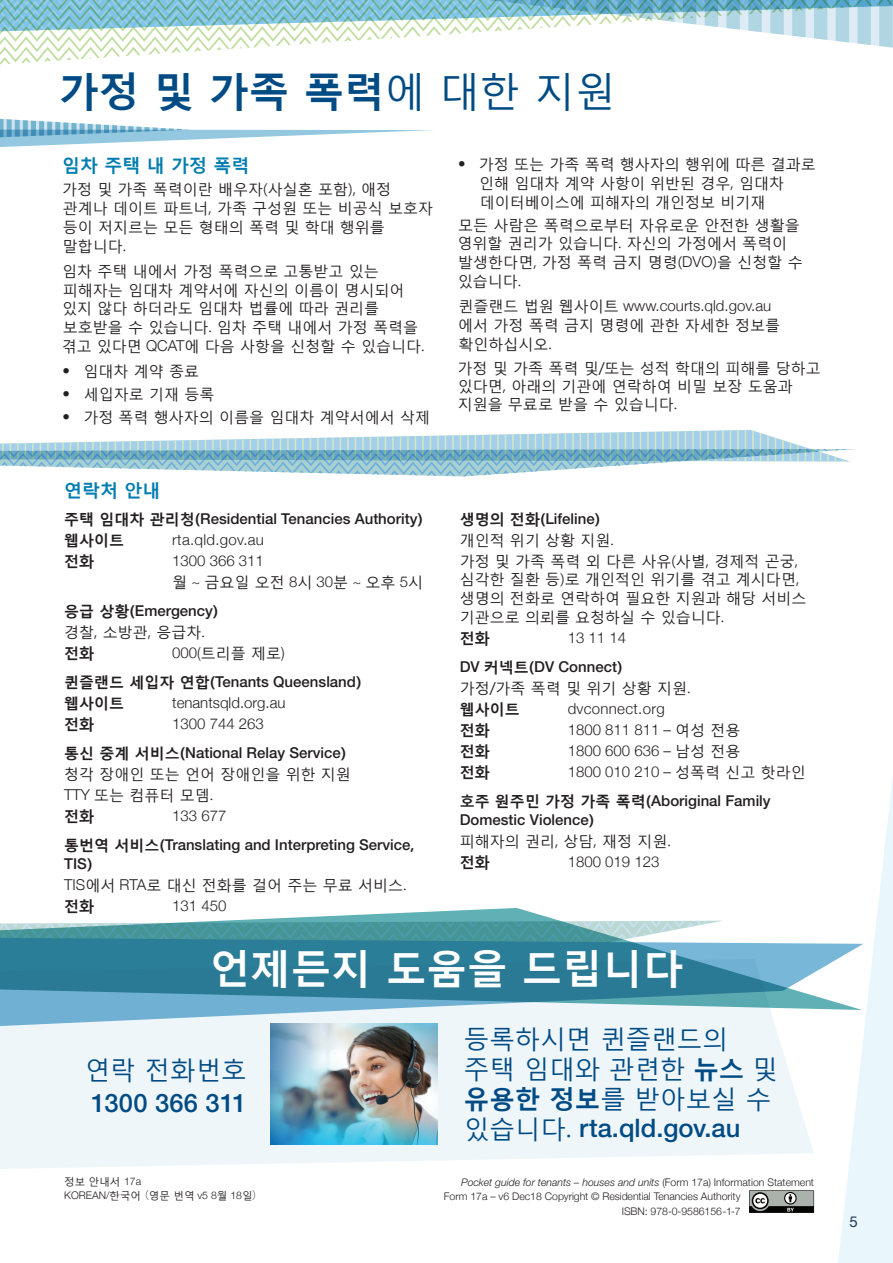
<style>
.page{position:relative;width:893px;height:1263px;background:#fff}
.page>*{position:absolute;margin:0;border:0;box-sizing:border-box;transform-origin:0 0}
.t1{font:700 40.5px "Malgun Gothic";color:#004b84}
.t2{font:700 40.5px "Malgun Gothic";color:#fff}
.t3{font:25.5px/30px "Malgun Gothic";color:#004b84}
.t4{font:500 25.5px "Helvetica Neue LT Std";color:#004b84}
.t5{font:700 18px "Malgun Gothic";color:#007db0}
.t6{font:15px/18.8px "Malgun Gothic";color:#231f20}
.t7{font:500 15px/18.8px "Helvetica Neue LT Std";color:#231f20}
.t8{font:300 15px "Helvetica Neue";color:#231f20}
.t9{font:700 15px "Malgun Gothic";color:#231f20}
.t10{font:300 15px "Helvetica Neue";letter-spacing:.02em;color:#231f20}
.t11{font:15px "Helvetica Neue";color:#21385b}
.t12{font:300 10.5px "Helvetica Neue";letter-spacing:-.005em;color:#231f20}
.t13{font:italic 300 10.5px "Helvetica Neue";color:#231f20}
.t14{font:10.5px "Malgun Gothic";color:#231f20}
.s1{font-weight:400}
.s2{font-family:"Helvetica Neue";font-weight:300}
.s3{font-family:"Malgun Gothic";font-weight:700}
.s4{font-family:"Malgun Gothic";font-weight:400}
.s5{font-weight:700}
.s6{font-family:"Koz Go Pro"}
.s7{font-style:normal}
</style>
<div class="page">
<svg style="left:0;top:430px;width:856px;height:46px"></svg>
<svg style="left:0;top:1027px;width:814px;height:142px;fill:#eff6fa"></svg>
<svg style="left:0;top:1010px;width:775px;height:17px;fill:#eff6fa"></svg>
<svg style="left:0;top:908px;width:838px;height:102px"></svg>
<img style="left:270px;top:1023px;width:167px;height:121px">
<svg style="left:749px;top:1190px;width:65px;height:23px"></svg>
<svg style="left:0;top:118px;width:433px;height:29px"></svg>
<svg style="left:0;top:0;width:893px;height:65px"></svg>
<svg style="left:838px;top:778px;width:55px;height:485px"></svg>
<h1 class="t1" style="left:58px;top:66px;width:559px">가정 및 가족 폭력<span class="s1">에 대한 지원</span></h1>
<p class="t5" style="left:62px;top:154px;width:189px">임차 주택 내 가정 폭력</p>
<p class="t6" style="left:62px;top:180px;width:373px">가정 및 가족 폭력이란 배우자(사실혼 포함), 애정 관계나 데이트 파트너, 가족 구성원 또는 비공식 보호자 등이 저지르는 모든 형태의 폭력 및 학대 행위를 말합니다.</p>
<p class="t6" style="left:62px;top:261px;width:364px">임차 주택 내에서 가정 폭력으로 고통받고 있는 피해자는 임대차 계약서에 자신의 이름이 명시되어 있지 않다 하더라도 임대차 법률에 따라 권리를 보호받을 수 있습니다. 임차 주택 내에서 가정 폭력을 겪고 있다면 <span class="s2">QCAT</span>에 다음 사항을 신청할 수 있습니다.</p>
<p class="t6" style="left:63px;top:361px;width:138px"><span class="s2">•</span> 임대차 계약 종료</p>
<p class="t6" style="left:63px;top:384px;width:153px"><span class="s2">•</span> 세입자로 기재 등록</p>
<p class="t6" style="left:63px;top:407px;width:369px"><span class="s2">•</span> 가정 폭력 행사자의 이름을 임대차 계약서에서 삭제</p>
<p class="t5" style="left:64px;top:479px;width:98px">연락처 안내</p>
<p class="t7" style="left:64px;top:509px;width:360px"><span class="s3">주택 임대차 관리청(</span>Residential Tenancies Authority<span class="s3">)</span></p>
<p class="t9" style="left:64px;top:530px;width:61px">웹사이트</p>
<p class="t10" style="left:172px;top:530px;width:93px">rta.qld.gov.au</p>
<p class="t9" style="left:64px;top:551px;width:31px">전화</p>
<p class="t8" style="left:172px;top:551px;width:93px">1300 366 311</p>
<p class="t6" style="left:172px;top:572px;width:252px">월 <span class="s2">~</span> 금요일 오전 <span class="s2">8</span>시 <span class="s2">30</span>분 <span class="s2">~</span> 오후 <span class="s2">5</span>시</p>
<p class="t7" style="left:64px;top:601px;width:156px"><span class="s3">응급 상황(</span>Emergency<span class="s3">)</span></p>
<p class="t6" style="left:64px;top:622px;width:142px">경찰, 소방관, 응급차.</p>
<p class="t9" style="left:64px;top:643px;width:31px">전화</p>
<p class="t8" style="left:172px;top:643px;width:114px">000(<span class="s4">트리플 제로</span>)</p>
<p class="t7" style="left:64px;top:672px;width:299px"><span class="s3">퀸즐랜드 세입자 연합(</span>Tenants Queensland<span class="s3">)</span></p>
<p class="t9" style="left:64px;top:694px;width:61px">웹사이트</p>
<p class="t8" style="left:172px;top:693px;width:115px">tenantsqld.org.au</p>
<p class="t9" style="left:64px;top:714px;width:31px">전화</p>
<p class="t8" style="left:172px;top:714px;width:93px">1300 744 263</p>
<p class="t7" style="left:64px;top:743px;width:283px"><span class="s3">통신 중계 서비스(</span>National Relay Service<span class="s3">)</span></p>
<p class="t6" style="left:64px;top:763px;width:288px;line-height:20.9px">청각 장애인 또는 언어 장애인을 위한 지원<br><span class="s2">TTY</span> 또는 컴퓨터 모뎀.<br><span class="s5">전화</span></p>
<p class="t8" style="left:172px;top:806px;width:56px">133 677</p>
<p class="t7" style="left:64px;top:835px;width:352px"><span class="s3">통번역 서비스(</span>Translating and Interpreting Service<span class="s3">,<br></span>TIS<span class="s3">)</span></p>
<p class="t6" style="left:64px;top:874px;width:344px;line-height:20.9px"><span class="s2">TIS</span>에서 <span class="s2">RTA</span>로 대신 전화를 걸어 주는 무료 서비스. <span class="s5">전화</span></p>
<p class="t8" style="left:172px;top:896px;width:56px">131 450</p>
<p class="t6" style="left:479px;top:155px;width:338px;text-indent:-21px"><span class="s2">•</span> 가정 또는 가족 폭력 행사자의 행위에 따른 결과로 인해 임대차 계약 사항이 위반된 경우, 임대차 데이터베이스에 피해자의 개인정보 비기재</p>
<p class="t6" style="left:458px;top:215px;width:347px">모든 사람은 폭력으로부터 자유로운 안전한 생활을 영위할 권리가 있습니다. 자신의 가정에서 폭력이 발생한다면, 가정 폭력 금지 명령(<span class="s2">DVO</span>)을 신청할 수 있습니다.</p>
<p class="t8" style="left:458px;top:296px;width:314px"><span class="s4">퀸즐랜드 법원 웹사이트</span> www.courts.qld.gov.au</p>
<p class="t6" style="left:458px;top:315px;width:323px">에서 가정 폭력 금지 명령에 관한 자세한 정보를 확인하십시오.</p>
<p class="t6" style="left:458px;top:359px;width:365px;line-height:18px">가정 및 가족 폭력 및/또는 성적 학대의 피해를 당하고 있다면, 아래의 기관에 연락하여 비밀 보장 도움과 지원을 무료로 받을 수 있습니다.</p>
<p class="t7" style="left:460px;top:509px;width:142px"><span class="s3">생명의 전화(</span>Lifeline<span class="s3">)</span></p>
<p class="t6" style="left:460px;top:529px;width:340px;line-height:20.9px">개인적 위기 상황 지원.<br>가정 및 가족 폭력 외 다른 사유(사별, 경제적 곤궁,</p>
<p class="t6" style="left:460px;top:570px;width:348px">심각한 질환 등)로 개인적인 위기를 겪고 계시다면, 생명의 전화로 연락하여 필요한 지원과 해당 서비스 기관으로 의뢰를 요청하실 수 있습니다.</p>
<p class="t9" style="left:460px;top:628px;width:31px">전화</p>
<p class="t8" style="left:568px;top:628px;width:60px">13 11 14</p>
<p class="t7" style="left:460px;top:657px;width:164px">DV <span class="s3">커넥트(</span>DV Connect<span class="s3">)</span></p>
<p class="t6" style="left:460px;top:679px;width:232px">가정/가족 폭력 및 위기 상황 지원.</p>
<p class="t9" style="left:460px;top:700px;width:61px">웹사이트</p>
<p class="t10" style="left:568px;top:699px;width:98px">dvconnect.org</p>
<p class="t9" style="left:460px;top:721px;width:31px">전화</p>
<p class="t8" style="left:568px;top:720px;width:174px">1800 811 811 – <span class="s4">여성 전용</span></p>
<p class="t9" style="left:460px;top:741px;width:31px">전화</p>
<p class="t8" style="left:568px;top:741px;width:174px">1800 600 636 – <span class="s4">남성 전용</span></p>
<p class="t9" style="left:460px;top:762px;width:31px">전화</p>
<p class="t8" style="left:568px;top:762px;width:240px">1800 010 210 – <span class="s4">성폭력 신고 핫라인</span></p>
<p class="t7" style="left:460px;top:791px;width:312px"><span class="s3">호주 원주민 가정 가족 폭력(</span>Aboriginal Family<br>Domestic Violence<span class="s3">)</span></p>
<p class="t6" style="left:460px;top:831px;width:212px">피해자의 권리, 상담, 재정 지원.</p>
<p class="t9" style="left:460px;top:852px;width:31px">전화</p>
<p class="t8" style="left:568px;top:852px;width:93px">1800 019 123</p>
<h1 class="t2" style="left:210px;top:942px;width:476px">언제든지 도움을 드립니다</h1>
<h2 class="t3" style="left:85px;top:1054px;width:163px">연락 전화번호</h2>
<h2 class="t4" style="left:91px;top:1088px;width:157px">1300 366 311</h2>
<p class="t14" style="left:64px;top:1175px;width:79px">정보 안내서 <span class="s2">17a</span></p>
<p class="t12" style="left:64px;top:1189px;width:200px">KOREAN/<span class="s4">한국어</span> <span class="s6">（</span><span class="s4">영문 번역</span> v5 8<span class="s4">월</span> 18<span class="s4">일</span><span class="s6">）</span></p>
<h2 class="t3" style="left:464px;top:1023px;width:315px">등록하시면 퀸즐랜드의 주택 임대와 관련한 <span class="s5">뉴스</span> 및 <span class="s5">유용한 정보</span>를 받아보실 수</h2>
<h2 class="t4" style="left:464px;top:1113px;width:278px"><span class="s4">있습니다.</span> rta.qld.gov.au</h2>
<p class="t13" style="left:461px;top:1176px;width:354px">Pocket guide for tenants – houses and units <span class="s7">(Form 17a) Information Statement</span></p>
<p class="t12" style="left:444px;top:1190px;width:298px">Form 17a – v6 Dec18 Copyright © Residential Tenancies Authority</p>
<p class="t12" style="left:622px;top:1204px;width:120px">ISBN: 978-0-9586156-1-7</p>
<p class="t11" style="left:849px;top:1213px;width:10px">5</p>
</div>
